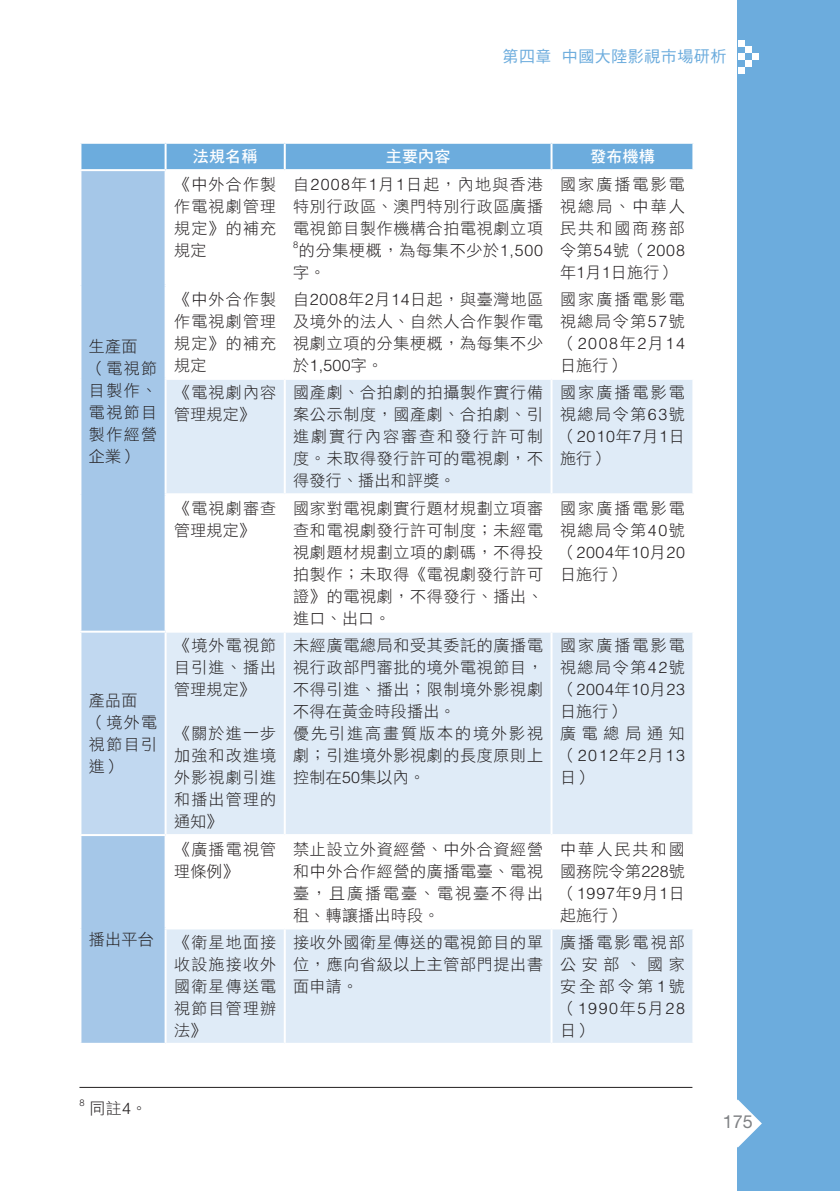
<style>
.page{position:relative;width:840px;height:1191px;background:#fff}
.page>*{position:absolute;margin:0;border:0;box-sizing:border-box;transform-origin:0 0}
.t1{font:18px "Helvetica Neue";color:#808285}
.t2{font:16px/22px "DF Hei Std W3";letter-spacing:.04em;color:#231f20;text-align:justify}
.t3{font:300 16px "Helvetica";letter-spacing:.05em;color:#231f20}
.t4{font:16px/22px "DF Hei Std W3";letter-spacing:.135em;color:#231f20}
.t5{font:16px/22px "DF Hei Std W3";letter-spacing:.085em;color:#231f20}
.t6{font:16px/22px "DF Hei Std W3";letter-spacing:.075em;color:#231f20}
.t7{font:16px "DF Hei Std W5";letter-spacing:.03em;color:#6cacdd}
.t8{font:16px "DF Hei Std W7";letter-spacing:.015em;color:#fff}
.t9{font:16px/22px "DF Hei Std W3";letter-spacing:.36em;color:#231f20}
.t10{font:300 9.4px "Helvetica";color:#231f20}
.s1{font-family:"Helvetica";font-weight:300}
.s2{font-family:"DF Hei Std W3";font-weight:400}
</style>
<div class="page">
<div style="left:737px;top:0;width:102px;height:1191px;background:#6cacdd"></div>
<svg style="left:737px;top:1099px;width:24px;height:48px"></svg>
<div style="left:737px;top:40px;width:7px;height:7px;background:#fff"></div>
<div style="left:737px;top:53px;width:7px;height:7px;background:#fff"></div>
<div style="left:737px;top:67px;width:7px;height:7px;background:#fff"></div>
<div style="left:744px;top:47px;width:7px;height:6px;background:#fff"></div>
<div style="left:744px;top:60px;width:7px;height:7px;background:#fff"></div>
<div style="left:751px;top:53px;width:7px;height:7px;background:#fff"></div>
<div style="left:81px;top:144px;width:611px;height:25px;background:#6cacdd"></div>
<div style="left:81px;top:171px;width:83px;height:871px;background:#a5c7e8"></div>
<svg style="left:166px;top:380px;width:526px;height:662px;fill:#dfebf7"></svg>
<div style="left:80px;top:631px;width:85px;height:204px;background:#c1d8f0"></div>
<hr style="left:283px;top:380px;width:2px;height:113px;background:#fff">
<hr style="left:550px;top:380px;width:2px;height:113px;background:#fff">
<hr style="left:164px;top:493px;width:120px;height:2px;background:#fff">
<hr style="left:284px;top:493px;width:267px;height:2px;background:#fff">
<hr style="left:283px;top:495px;width:2px;height:135px;background:#fff">
<hr style="left:551px;top:493px;width:143px;height:2px;background:#fff">
<hr style="left:550px;top:495px;width:2px;height:135px;background:#fff">
<hr style="left:164px;top:144px;width:2px;height:25px;background:#fff">
<hr style="left:283px;top:144px;width:2px;height:25px;background:#fff">
<hr style="left:550px;top:144px;width:2px;height:25px;background:#fff">
<hr style="left:79px;top:630px;width:86px;height:2px;background:#fff">
<hr style="left:79px;top:632px;width:2px;height:202px;background:#fff">
<hr style="left:165px;top:630px;width:119px;height:2px;background:#fff">
<hr style="left:164px;top:632px;width:2px;height:202px;background:#fff">
<hr style="left:284px;top:630px;width:267px;height:2px;background:#fff">
<hr style="left:283px;top:632px;width:2px;height:202px;background:#fff">
<hr style="left:551px;top:630px;width:143px;height:2px;background:#fff">
<hr style="left:550px;top:632px;width:2px;height:202px;background:#fff">
<hr style="left:79px;top:834px;width:86px;height:2px;background:#fff">
<hr style="left:165px;top:834px;width:119px;height:2px;background:#fff">
<hr style="left:284px;top:834px;width:267px;height:2px;background:#fff">
<hr style="left:283px;top:836px;width:2px;height:91px;background:#fff">
<hr style="left:551px;top:834px;width:143px;height:2px;background:#fff">
<hr style="left:550px;top:836px;width:2px;height:91px;background:#fff">
<hr style="left:164px;top:927px;width:120px;height:2px;background:#fff">
<hr style="left:284px;top:927px;width:267px;height:2px;background:#fff">
<hr style="left:283px;top:929px;width:2px;height:113px;background:#fff">
<hr style="left:551px;top:927px;width:143px;height:2px;background:#fff">
<hr style="left:550px;top:929px;width:2px;height:113px;background:#fff">
<hr style="left:79px;top:1086px;width:613px;height:1px;background:#231f20">
<p class="t7" style="left:502px;top:48px;width:225px">第四章 中國大陸影視市場研析</p>
<p class="t5" style="left:89px;top:335px;width:70px">生產面（電視節目製作、電視節目製作經營企業）</p>
<p class="t5" style="left:89px;top:689px;width:70px">產品面（境外電視節目引進）</p>
<p class="t2" style="left:89px;top:928px;width:66px">播出平台</p>
<p class="t8" style="left:193px;top:148px;width:66px">法規名稱</p>
<p class="t8" style="left:385px;top:148px;width:66px">主要內容</p>
<p class="t8" style="left:589px;top:148px;width:66px">發布機構</p>
<p class="t2" style="left:174px;top:173px;width:104px">《中外合作製作電視劇管理規定》的補充規定</p>
<p class="t2" style="left:293px;top:173px;width:251px">自<span class="s1">2008</span>年<span class="s1">1</span>月<span class="s1">1</span>日起，內地與香港特別行政區、澳門特別行政區廣播電視節目製作機構合拍電視劇立項</p>
<p class="t10" style="left:293px;top:239px;width:7px">8</p>
<p class="t2" style="left:293px;top:239px;width:251px;text-indent:6px">的分集梗概，為每集不少於<span class="s1">1,500</span>字。</p>
<p class="t2" style="left:174px;top:288px;width:104px">《中外合作製作電視劇管理規定》的補充規定</p>
<p class="t2" style="left:293px;top:288px;width:251px">自<span class="s1">2008</span>年<span class="s1">2</span>月<span class="s1">14</span>日起，與臺灣地區及境外的法人、自然人合作製作電視劇立項的分集梗概，為每集不少</p>
<p class="t3" style="left:293px;top:355px;width:91px"><span class="s2">於</span>1,500<span class="s2">字。</span></p>
<p class="t2" style="left:559px;top:173px;width:126px">國家廣播電影電視總局、中華人民共和國商務部</p>
<p class="t3" style="left:559px;top:240px;width:126px"><span class="s2">令第</span>54<span class="s2">號（</span>2008</p>
<p class="t2" style="left:559px;top:261px;width:117px">年<span class="s1">1</span>月<span class="s1">1</span>日施行）</p>
<p class="t4" style="left:559px;top:288px;width:126px">國家廣播電影電視總局令第<span class="s1">57</span>號</p>
<p class="t3" style="left:559px;top:333px;width:126px"><span class="s2">（</span>2008<span class="s2">年</span>2<span class="s2">月</span>14</p>
<p class="t2" style="left:559px;top:354px;width:66px">日施行）</p>
<p class="t6" style="left:174px;top:381px;width:104px">《電視劇內容管理規定》</p>
<p class="t2" style="left:293px;top:381px;width:251px">國產劇、合拍劇的拍攝製作實行備案公示制度，國產劇、合拍劇、引進劇實行內容審查和發行許可制度。未取得發行許可的電視劇，不得發行、播出和評獎。</p>
<p class="t4" style="left:559px;top:381px;width:126px">國家廣播電影電視總局令第<span class="s1">63</span>號</p>
<p class="t3" style="left:559px;top:427px;width:126px"><span class="s2">（</span>2010<span class="s2">年</span>7<span class="s2">月</span>1<span class="s2">日</span></p>
<p class="t2" style="left:559px;top:447px;width:50px">施行）</p>
<p class="t6" style="left:174px;top:497px;width:104px">《電視劇審查管理規定》</p>
<p class="t2" style="left:293px;top:497px;width:251px">國家對電視劇實行題材規劃立項審查和電視劇發行許可制度；未經電視劇題材規劃立項的劇碼，不得投拍製作；未取得《電視劇發行許可證》的電視劇，不得發行、播出、進口、出口。</p>
<p class="t4" style="left:559px;top:497px;width:126px">國家廣播電影電視總局令第<span class="s1">40</span>號</p>
<p class="t3" style="left:559px;top:542px;width:126px"><span class="s2">（</span>2004<span class="s2">年</span>10<span class="s2">月</span>20</p>
<p class="t2" style="left:559px;top:563px;width:66px">日施行）</p>
<p class="t2" style="left:174px;top:634px;width:104px">《境外電視節目引進、播出管理規定》</p>
<p class="t2" style="left:174px;top:722px;width:104px">《關於進一步加強和改進境外影視劇引進和播出管理的通知》</p>
<p class="t2" style="left:293px;top:634px;width:251px;text-align:left">未經廣電總局和受其委託的廣播電視行政部門審批的境外電視節目，不得引進、播出；限制境外影視劇不得在黃金時段播出。<br>優先引進高畫質版本的境外影視劇；引進境外影視劇的長度原則上控制在<span class="s1">50</span>集以內。</p>
<p class="t4" style="left:559px;top:634px;width:126px">國家廣播電影電視總局令第<span class="s1">42</span>號</p>
<p class="t3" style="left:559px;top:679px;width:126px"><span class="s2">（</span>2004<span class="s2">年</span>10<span class="s2">月</span>23</p>
<p class="t9" style="left:559px;top:700px;width:126px">日施行）<br>廣電總局通知</p>
<p class="t3" style="left:559px;top:745px;width:126px"><span class="s2">（</span>2012<span class="s2">年</span>2<span class="s2">月</span>13</p>
<p class="t2" style="left:559px;top:766px;width:34px">日）</p>
<p class="t6" style="left:174px;top:837px;width:104px">《廣播電視管理條例》</p>
<p class="t2" style="left:293px;top:837px;width:251px">禁止設立外資經營、中外合資經營和中外合作經營的廣播電臺、電視臺，且廣播電臺、電視臺不得出租、轉讓播出時段。</p>
<p class="t4" style="left:559px;top:837px;width:126px">中華人民共和國國務院令第<span class="s1">228</span>號</p>
<p class="t3" style="left:559px;top:883px;width:126px"><span class="s2">（</span>1997<span class="s2">年</span>9<span class="s2">月</span>1<span class="s2">日</span></p>
<p class="t2" style="left:559px;top:903px;width:66px">起施行）</p>
<p class="t2" style="left:174px;top:931px;width:104px">《衛星地面接收設施接收外國衛星傳送電視節目管理辦法》</p>
<p class="t2" style="left:293px;top:931px;width:251px">接收外國衛星傳送的電視節目的單位，應向省級以上主管部門提出書面申請。</p>
<p class="t2" style="left:559px;top:931px;width:126px">廣播電影電視部公安部、國家安全部令第<span class="s1">1</span>號</p>
<p class="t3" style="left:559px;top:998px;width:126px"><span class="s2">（</span>1990<span class="s2">年</span>5<span class="s2">月</span>28</p>
<p class="t2" style="left:559px;top:1019px;width:34px">日）</p>
<p class="t10" style="left:79px;top:1097px;width:7px">8</p>
<p class="t2" style="left:89px;top:1097px;width:59px">同註<span class="s1">4</span>。</p>
<p class="t1" style="left:722px;top:1111px;width:32px">175</p>
</div>
